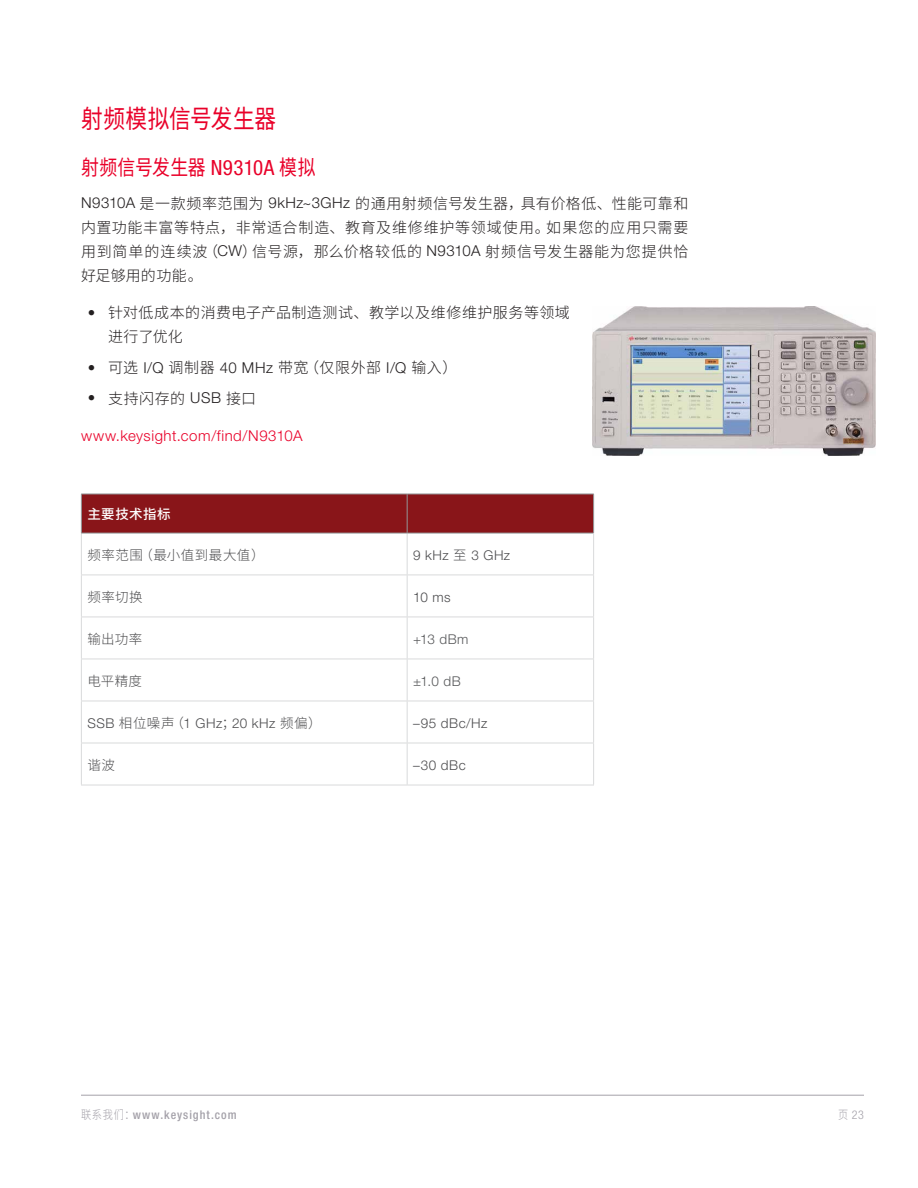
<style>
.page{position:relative;width:918px;height:1188px;background:#fff}
.page>*{position:absolute;margin:0;border:0;box-sizing:border-box;transform-origin:0 0}
.KT_-_Header_1{font:25.5px "Source Han Sans SC";color:#e90029;scale:.85 1}
.KT_-_Header_2{font:21px "Source Han Sans SC";letter-spacing:.02em;color:#e90029;scale:.85 1}
.KT_-_Body_Text{font:300 15px/24px "Source Han Sans SC";letter-spacing:.05em;color:#231f20;text-align:justify}
.KT_-_Bullets_Level_1{font:300 15px/24px "Source Han Sans SC";letter-spacing:.035em;color:#231f20}
.KT_-_Body_Text-2{font:300 15px "Helvetica Neue LT Std";letter-spacing:.035em;color:#e90029}
.KT_-_Table_Copy{font:300 13.5px "Helvetica Neue LT Std";letter-spacing:.04em;color:#4d4d4f}
.KT_-_Table_Copy-2{font:300 13.5px "Source Han Sans SC";letter-spacing:.03em;color:#4d4d4f}
.KT_-_Table_Copy-3{font:300 13.5px "Helvetica Neue LT Std";letter-spacing:.04em;color:#58595b}
.KT_-__Table_Header{font:500 13.5px "Source Han Sans SC";letter-spacing:.03em;color:#fff}
.t1{font:500 condensed 12px "Helvetica Neue LT Std";letter-spacing:.085em;color:#a4a1a9}
.t2{font:300 condensed 12px "Helvetica Neue LT Std";color:#a4a1a9}
.s1{font-family:"Helvetica Neue LT Std";font-stretch:condensed}
.s2{font-family:"Helvetica Neue LT Std"}
.s3{font-family:"Source Han Sans SC"}
.s4{font-family:"Source Han Sans SC";font-weight:300;font-stretch:normal}
.s5{font-family:"Source Han Sans SC";font-stretch:normal}
</style>
<div class="page">
<hr style="left:81px;top:1095px;width:783px;height:1px;background:#a4a1a9">
<img style="left:592px;top:307px;width:283px;height:148px">
<div style="left:82px;top:495px;width:511px;height:38px;background:#891519"></div>
<svg style="left:82px;top:534px;width:325px;height:251px"></svg>
<svg style="left:408px;top:574px;width:185px;height:211px"></svg>
<hr style="left:81px;top:533px;width:1px;height:42px;background:#d9dadb">
<hr style="left:407px;top:533px;width:1px;height:42px;background:#d9dadb">
<hr style="left:81px;top:575px;width:326px;height:1px;background:#d9dadb">
<hr style="left:81px;top:575px;width:1px;height:42px;background:#d9dadb">
<hr style="left:407px;top:575px;width:1px;height:42px;background:#d9dadb">
<hr style="left:81px;top:617px;width:326px;height:1px;background:#d9dadb">
<hr style="left:81px;top:617px;width:1px;height:42px;background:#d9dadb">
<hr style="left:407px;top:617px;width:1px;height:42px;background:#d9dadb">
<hr style="left:81px;top:659px;width:326px;height:1px;background:#d9dadb">
<hr style="left:81px;top:659px;width:1px;height:42px;background:#d9dadb">
<hr style="left:407px;top:659px;width:1px;height:42px;background:#d9dadb">
<hr style="left:81px;top:701px;width:326px;height:1px;background:#d9dadb">
<hr style="left:81px;top:701px;width:1px;height:42px;background:#d9dadb">
<hr style="left:407px;top:701px;width:1px;height:42px;background:#d9dadb">
<hr style="left:81px;top:743px;width:326px;height:1px;background:#d9dadb">
<hr style="left:81px;top:743px;width:1px;height:42px;background:#d9dadb">
<hr style="left:407px;top:743px;width:1px;height:42px;background:#d9dadb">
<hr style="left:81px;top:785px;width:326px;height:1px;background:#d9dadb">
<hr style="left:81px;top:494px;width:326px;height:1px;background:#949698">
<hr style="left:81px;top:494px;width:1px;height:39px;background:#949698">
<hr style="left:407px;top:494px;width:187px;height:1px;background:#949698">
<hr style="left:407px;top:494px;width:1px;height:39px;background:#949698">
<hr style="left:593px;top:494px;width:1px;height:39px;background:#949698">
<hr style="left:81px;top:533px;width:326px;height:1px;background:#949698">
<hr style="left:407px;top:533px;width:187px;height:1px;background:#949698">
<hr style="left:593px;top:533px;width:1px;height:42px;background:#d9dadb">
<hr style="left:407px;top:575px;width:187px;height:1px;background:#d9dadb">
<hr style="left:593px;top:575px;width:1px;height:42px;background:#d9dadb">
<hr style="left:407px;top:617px;width:187px;height:1px;background:#d9dadb">
<hr style="left:593px;top:617px;width:1px;height:42px;background:#d9dadb">
<hr style="left:407px;top:659px;width:187px;height:1px;background:#d9dadb">
<hr style="left:593px;top:659px;width:1px;height:42px;background:#d9dadb">
<hr style="left:407px;top:701px;width:187px;height:1px;background:#d9dadb">
<hr style="left:593px;top:701px;width:1px;height:42px;background:#d9dadb">
<hr style="left:407px;top:743px;width:187px;height:1px;background:#d9dadb">
<hr style="left:593px;top:743px;width:1px;height:42px;background:#d9dadb">
<hr style="left:407px;top:785px;width:187px;height:1px;background:#d9dadb">
<p class="KT_-_Header_1" style="left:81px;top:105px;width:231px">射频模拟信号发生器</p>
<p class="KT_-_Header_2" style="left:81px;top:156px;width:277px">射频信号发生器 <span class="s1">N9310A</span> 模拟</p>
<p class="KT_-_Body_Text" style="left:81px;top:191px;width:609px"><span class="s2">N9310A</span> 是一款频率范围为 <span class="s2">9kHz~3GHz</span> 的通用射频信号发生器，具有价格低、性能可靠和内置功能丰富等特点，非常适合制造、教育及维修维护等领域使用。如果您的应用只需要用到简单的连续波（<span class="s2">CW</span>）信号源，那么价格较低的 <span class="s2">N9310A</span> 射频信号发生器能为您提供恰好足够用的功能。</p>
<p class="KT_-_Bullets_Level_1" style="left:108px;top:301px;width:463px;text-indent:-20px"><span class="s2">•</span> 针对低成本的消费电子产品制造测试、教学以及维修维护服务等领域进行了优化</p>
<p class="KT_-_Bullets_Level_1" style="left:88px;top:356px;width:371px"><span class="s2">•</span> 可选 <span class="s2">I/Q</span> 调制器 <span class="s2">40 MHz</span> 带宽（仅限外部 <span class="s2">I/Q</span> 输入）</p>
<p class="KT_-_Bullets_Level_1" style="left:88px;top:386px;width:170px"><span class="s2">•</span> 支持闪存的 <span class="s2">USB</span> 接口</p>
<p class="KT_-_Body_Text-2" style="left:81px;top:426px;width:223px">www.keysight.com/find/N9310A</p>
<p class="KT_-__Table_Header" style="left:87px;top:507px;width:85px">主要技术指标</p>
<p class="KT_-_Table_Copy-2" style="left:87px;top:547px;width:179px">频率范围（最小值到最大值）</p>
<p class="KT_-_Table_Copy" style="left:413px;top:547px;width:99px">9 kHz <span class="s3">至</span> 3 GHz</p>
<p class="KT_-_Table_Copy-2" style="left:87px;top:589px;width:57px">频率切换</p>
<p class="KT_-_Table_Copy" style="left:413px;top:589px;width:39px">10 ms</p>
<p class="KT_-_Table_Copy-2" style="left:87px;top:631px;width:57px">输出功率</p>
<p class="KT_-_Table_Copy-3" style="left:413px;top:631px;width:57px">+13 dBm</p>
<p class="KT_-_Table_Copy-2" style="left:87px;top:673px;width:56px">电平精度</p>
<p class="KT_-_Table_Copy-3" style="left:413px;top:673px;width:49px">±1.0 dB</p>
<p class="KT_-_Table_Copy" style="left:87px;top:715px;width:236px">SSB <span class="s3">相位噪声（</span>1 GHz<span class="s3">；</span>20 kHz <span class="s3">频偏）</span></p>
<p class="KT_-_Table_Copy" style="left:413px;top:715px;width:76px">–95 dBc/Hz</p>
<p class="KT_-_Table_Copy-2" style="left:87px;top:757px;width:29px">谐波</p>
<p class="KT_-_Table_Copy" style="left:413px;top:757px;width:54px">–30 dBc</p>
<p class="t1" style="left:81px;top:1107px;width:157px"><span class="s4">联系我们：</span>www.keysight.com</p>
<p class="t2" style="left:838px;top:1108px;width:27px"><span class="s5">页</span> 23</p>
</div>
